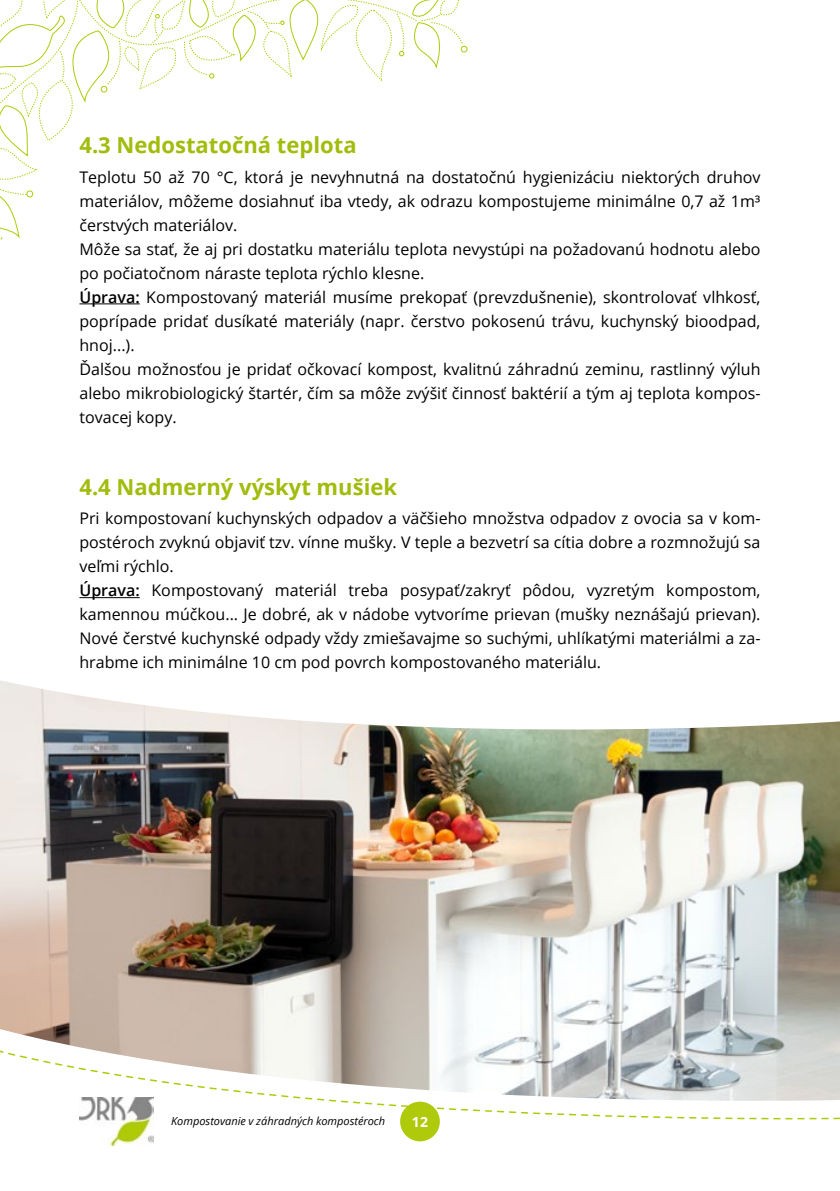
<style>
.page{position:relative;width:840px;height:1191px;background:#fff}
.page>*{position:absolute;margin:0;border:0;box-sizing:border-box;transform-origin:0 0}
.t1{font:700 22px "Open Sans";color:#a2bc0c}
.t2{font:16px/24px "Open Sans";color:#000}
.t3{font:700 14px "Open Sans";color:#fff}
.t4{font:italic 11px "Open Sans";color:#000}
.s1{font-weight:600}
</style>
<div class="page">
<div style="left:400px;top:1101px;width:39px;height:40px;background:#afca0b;border-radius:50%"></div>
<img style="left:108px;top:1131px;width:45px;height:14px">
<div style="left:460px;top:46px;width:7px;height:7px;border:1px solid #afca0b;border-radius:50%"></div>
<svg style="left:0;top:0;width:463px;height:240px"></svg>
<svg style="left:79px;top:1102px;width:760px;height:29px"></svg>
<hr style="left:79px;top:303px;width:61px;height:1px;background:#000">
<hr style="left:79px;top:597px;width:61px;height:1px;background:#000">
<img style="left:0;top:680px;width:839px;height:422px">
<h1 class="t1" style="left:79px;top:129px;width:278px">4.3 Nedostatočná teplota</h1>
<p class="t2" style="left:79px;top:164px;width:682px">Teplotu 50 až 70 °C, ktorá je nevyhnutná na dostatočnú hygienizáciu niektorých druhov materiálov, môžeme dosiahnuť iba vtedy, ak odrazu kompostujeme minimálne 0,7 až 1m³ čerstvých materiálov.<br>Môže sa stať, že aj pri dostatku materiálu teplota nevystúpi na požadovanú hodnotu alebo po počiatočnom náraste teplota rýchlo klesne.<br><span class="s1">Úprava:</span> Kompostovaný materiál musíme prekopať (prevzdušnenie), skontrolovať vlhkosť, poprípade pridať dusíkaté materiály (napr. čerstvo pokosenú trávu, kuchynský bioodpad, hnoj...).<br>Ďalšou možnosťou je pridať očkovací kompost, kvalitnú záhradnú zeminu, rastlinný výluh alebo mikrobiologický štartér, čím sa môže zvýšiť činnosť baktérií a tým aj teplota kompos&shy;tovacej kopy.</p>
<h1 class="t1" style="left:79px;top:471px;width:319px">4.4 Nadmerný výskyt mušiek</h1>
<p class="t2" style="left:79px;top:506px;width:682px">Pri kompostovaní kuchynských odpadov a väčšieho množstva odpadov z ovocia sa v kom&shy;postéroch zvyknú objaviť tzv. vínne mušky. V teple a bezvetrí sa cítia dobre a rozmnožujú sa veľmi rýchlo.<br><span class="s1">Úprava:</span> Kompostovaný materiál treba posypať/zakryť pôdou, vyzretým kompostom, kamennou múčkou... Je dobré, ak v nádobe vytvoríme prievan (mušky neznášajú prievan).<br>Nové čerstvé kuchynské odpady vždy zmiešavajme so suchými, uhlíkatými materiálmi a za&shy;hrabme ich minimálne 10 cm pod povrch kompostovaného materiálu.</p>
<p class="t4" style="left:171px;top:1113px;width:215px">Kompostovanie v záhradných kompostéroch</p>
<p class="t3" style="left:412px;top:1111px;width:17px">12</p>
</div>
